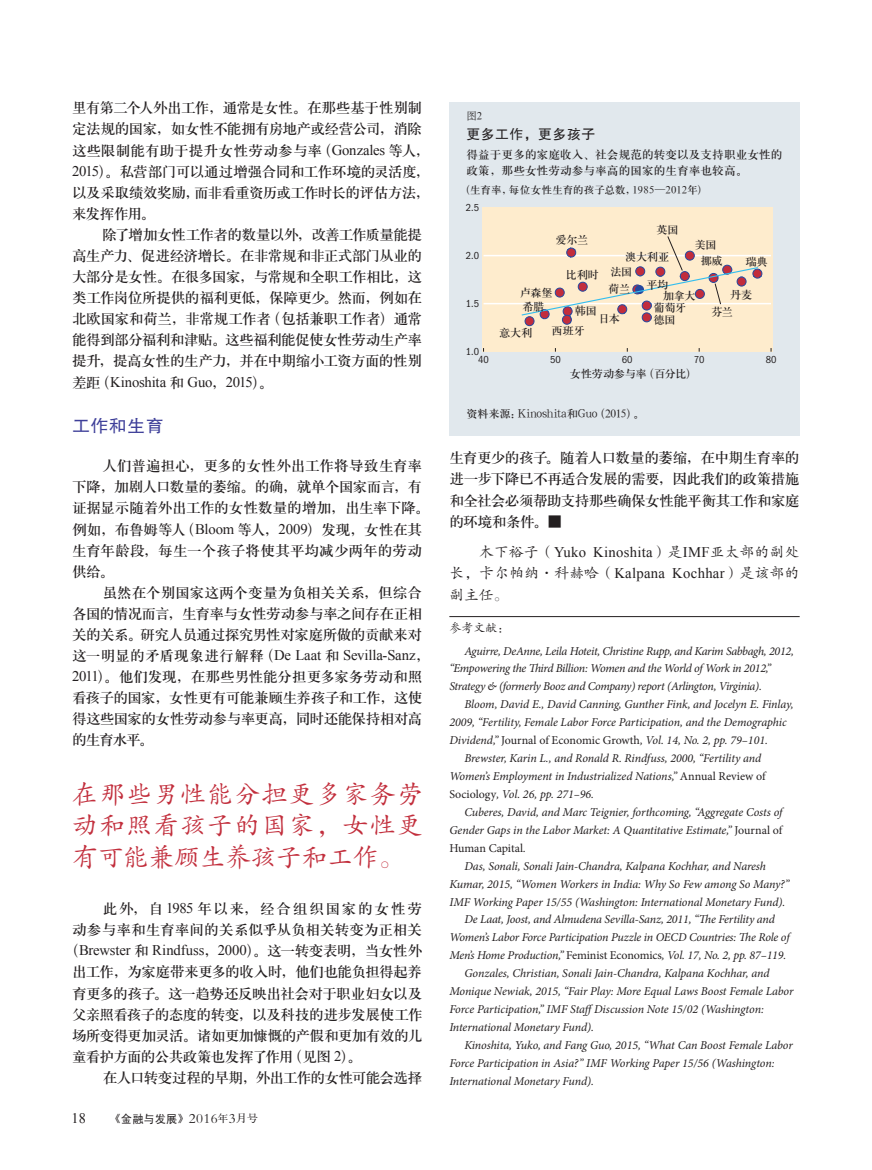
<style>
.page{position:relative;width:872px;height:1170px;background:#fff}
.page>*{position:absolute;margin:0;border:0;box-sizing:border-box;transform-origin:0 0}
.t1{font:25.5px/31.5px "FZKTJW GB1 0";letter-spacing:.06em;color:#c22e3c;text-align:justify}
.t2{font:17.7px "FZHTJW GB1 0";letter-spacing:.02em;color:#3e3f99}
.t3{font:14.7px/21.1px "H Ya 3 gj";letter-spacing:-.04em;color:#231f20;text-align:justify}
.t4{font:14.7px/21.1px "H Ya 3 gj";letter-spacing:-.02em;color:#231f20}
.t5{font:14.7px "Times New Roman";letter-spacing:-.005em;color:#231f20}
.t6{font:14.7px/21.1px "H Ya 3 gj";letter-spacing:.005em;color:#231f20;text-align:right}
.t7{font:14.7px/21.6px "FZKTK GBK1 0";letter-spacing:.02em;color:#231f20}
.t8{font:14.7px "Times New Roman";letter-spacing:.02em;color:#231f20}
.t9{font:14.55px "Times New Roman";color:#231f20}
.t10{font:13.8px "FZHTJW GB1 0";letter-spacing:.04em;color:#231f20}
.t11{font:italic 12px "Minion Pro";letter-spacing:-.01em;color:#231f20}
.t12{font:italic 12px/17.9px "Minion Pro";letter-spacing:-.03em;color:#231f20}
.t13{font:12px "Minion Pro";letter-spacing:-.005em;color:#231f20}
.t14{font:12px "FZKTJW GB1 0";color:#231f20}
.t15{font:11.7px/15.6px "H Ya 3 gj";color:#231f20}
.t16{font:11.55px "Sim Hei";color:#231f20}
.t17{font:11.25px/14.1px "H Ya 3 gj";letter-spacing:-.03em;color:#231f20}
.t18{font:11.25px "H Ya 3 gj";letter-spacing:-.01em;color:#231f20}
.t19{font:10.5px "H Ya 3 gj";letter-spacing:.015em;color:#231f20}
.t20{font:condensed 10.5px "ITC Franklin Gothic Std";color:#231f20}
.t21{font:10.5px "H Ya 6 gj";color:#231f20}
.s1{font-family:"Times New Roman"}
.s2{font-family:"H Ya 3 gj"}
.s3{font-family:"FZHTJW GB1 0";font-size:10.05px}
.s4{font-family:"FZBSJW GB1 0";font-size:14.25px}
.s5{font-family:"FZS3 JW GB1 0";font-size:10.2px}
.s6{font-family:"FZS3 JW GB1 0";font-size:10.65px}
.s7{font-family:"FZKTJW GB1 0"}
.s8{font-family:"FZKTK GBK1 0"}
.s9{font-style:normal}
.s10{font-style:italic}
</style>
<div class="page">
<hr style="left:449px;top:616px;width:350px;height:1px;background:#231f20">
<div style="left:449px;top:102px;width:350px;height:334px;background:#e1e8ed"></div>
<div style="left:482px;top:207px;width:290px;height:144px;background:#feeccd"></div>
<hr style="left:483px;top:303px;width:288px;height:1px;background:#fff">
<hr style="left:483px;top:255px;width:288px;height:1px;background:#fff">
<div style="left:642px;top:313px;width:9px;height:9px;background:#c22d3c;border-radius:50%"></div>
<div style="left:642px;top:312px;width:9px;height:10px;border:1px solid #bfbfbf;border-radius:50%"></div>
<div style="left:540px;top:310px;width:9px;height:9px;background:#c22d3c;border-radius:50%"></div>
<div style="left:540px;top:309px;width:9px;height:10px;border:1px solid #bfbfbf;border-radius:50%"></div>
<div style="left:525px;top:316px;width:9px;height:9px;background:#c22d3c;border-radius:50%"></div>
<div style="left:524px;top:316px;width:10px;height:10px;border:1px solid #bfbfbf;border-radius:50%"></div>
<div style="left:562px;top:315px;width:9px;height:9px;background:#c22d3c;border-radius:50%"></div>
<div style="left:562px;top:315px;width:10px;height:9px;border:1px solid #bfbfbf;border-radius:50%"></div>
<div style="left:753px;top:269px;width:9px;height:9px;background:#c22d3c;border-radius:50%"></div>
<div style="left:752px;top:269px;width:10px;height:9px;border:1px solid #bfbfbf;border-radius:50%"></div>
<svg style="left:520px;top:236px;width:239px;height:80px"></svg>
<p class="t3" style="left:72px;top:97px;width:359px;text-align:left">里有第二个人外出工作，通常是女性。在那些基于性别制定法规的国家，如女性不能拥有房地产或经营公司，消除这些限制能有助于提升女性劳动参与率（<span class="s1">Gonzales</span> 等人，<br><span class="s1">2015</span>）。私营部门可以通过增强合同和工作环境的灵活度，以及采取绩效奖励，而非看重资历或工作时长的评估方法，来发挥作用。</p>
<p class="t3" style="left:72px;top:224px;width:352px;text-indent:31px">除了增加女性工作者的数量以外，改善工作质量能提高生产力、促进经济增长。在非常规和非正式部门从业的大部分是女性。在很多国家，与常规和全职工作相比，这类工作岗位所提供的福利更低，保障更少。然而，例如在北欧国家和荷兰，非常规工作者（包括兼职工作者）通常能得到部分福利和津贴。这些福利能促使女性劳动生产率提升，提高女性的生产力，并在中期缩小工资方面的性别</p>
<p class="t5" style="left:72px;top:371px;width:203px"><span class="s2">差距（</span>Kinoshita <span class="s2">和</span> Guo<span class="s2">，</span>2015<span class="s2">）。</span></p>
<h2 class="t2" style="left:72px;top:416px;width:93px">工作和生育</h2>
<p class="t4" style="left:72px;top:455px;width:359px;text-indent:31px">人们普遍担心，更多的女性外出工作将导致生育率下降，加剧人口数量的萎缩。的确，就单个国家而言，有证据显示随着外出工作的女性数量的增加，出生率下降。例如，布鲁姆等人（<span class="s1">Bloom</span> 等人，<span class="s1">2009</span>）发现，女性在其生育年龄段，每生一个孩子将使其平均减少两年的劳动供给。</p>
<p class="t3" style="left:72px;top:581px;width:352px;text-indent:31px">虽然在个别国家这两个变量为负相关关系，但综合各国的情况而言，生育率与女性劳动参与率之间存在正相关的关系。研究人员通过探究男性对家庭所做的贡献来对</p>
<p class="t5" style="left:72px;top:645px;width:359px"><span class="s2">这一明显的矛盾现象进行解释（</span>De Laat <span class="s2">和</span> Sevilla-Sanz<span class="s2">，</span></p>
<p class="t3" style="left:72px;top:666px;width:352px"><span class="s1">2011</span>）。他们发现，在那些男性能分担更多家务劳动和照看孩子的国家，女性更有可能兼顾生养孩子和工作，这使得这些国家的女性劳动参与率更高，同时还能保持相对高的生育水平。</p>
<h1 class="t1" style="left:72px;top:778px;width:352px">在那些男性能分担更多家务劳动和照看孩子的国家，女性更有可能兼顾生养孩子和工作。</h1>
<p class="t6" style="left:72px;top:898px;width:352px">此外，自<span class="s1">1985</span> 年以来，经合组织国家的女性劳<br>动参与率和生育率间的关系似乎从负相关转变为正相关</p>
<p class="t5" style="left:65px;top:940px;width:359px"><span class="s2">（</span>Brewster <span class="s2">和</span> Rindfuss<span class="s2">，</span>2000<span class="s2">）。这一转变表明，当女性外</span></p>
<p class="t3" style="left:72px;top:961px;width:352px">出工作，为家庭带来更多的收入时，他们也能负担得起养育更多的孩子。这一趋势还反映出社会对于职业妇女以及父亲照看孩子的态度的转变，以及科技的进步发展使工作场所变得更加灵活。诸如更加慷慨的产假和更加有效的儿童看护方面的公共政策也发挥了作用（见图 <span class="s1">2</span>）。</p>
<p class="t3" style="left:103px;top:1066px;width:321px">在人口转变过程的早期，外出工作的女性可能会选择</p>
<p class="t9" style="left:72px;top:1107px;width:16px">18</p>
<p class="t16" style="left:111px;top:1112px;width:148px"><span class="s3">《</span>金融与发展<span class="s3">》</span> <span class="s4">2016</span><span class="s5">年</span><span class="s4">3</span><span class="s6">月号</span></p>
<p class="t21" style="left:466px;top:111px;width:17px">图2</p>
<p class="t10" style="left:466px;top:127px;width:130px">更多工作，更多孩子</p>
<p class="t15" style="left:466px;top:146px;width:317px">得益于更多的家庭收入、社会规范的转变以及支持职业女性的政策，那些女性劳动参与率高的国家的生育率也较高。</p>
<p class="t19" style="left:466px;top:185px;width:236px">(生育率，每位女性生育的孩子总数，1985<span class="s7">—</span>2012年)</p>
<p class="t20" style="left:466px;top:202px;width:15px">2.5</p>
<p class="t20" style="left:466px;top:250px;width:15px">2.0</p>
<p class="t20" style="left:466px;top:298px;width:15px">1.5</p>
<p class="t17" style="left:656px;top:223px;width:24px">英国</p>
<p class="t17" style="left:555px;top:233px;width:34px">爱尔兰</p>
<p class="t17" style="left:694px;top:238px;width:23px">美国</p>
<p class="t17" style="left:625px;top:250px;width:45px">澳大利亚</p>
<p class="t17" style="left:701px;top:253px;width:23px">挪威</p>
<p class="t17" style="left:566px;top:267px;width:68px">比利时 法国</p>
<p class="t17" style="left:745px;top:254px;width:24px">瑞典</p>
<p class="t17" style="left:646px;top:277px;width:23px">平均</p>
<p class="t17" style="left:608px;top:282px;width:24px">荷兰</p>
<p class="t17" style="left:711px;top:286px;width:43px;line-height:17px;text-indent:19px">丹麦芬兰</p>
<p class="t17" style="left:520px;top:285px;width:34px">卢森堡希腊</p>
<p class="t17" style="left:663px;top:288px;width:34px">加拿大</p>
<p class="t17" style="left:598px;top:311px;width:23px">日本</p>
<p class="t17" style="left:653px;top:302px;width:34px;line-height:12.1px">葡萄牙德国</p>
<p class="t17" style="left:575px;top:303px;width:24px">韩国</p>
<p class="t17" style="left:499px;top:325px;width:35px">意大利</p>
<p class="t17" style="left:551px;top:323px;width:35px">西班牙</p>
<p class="t20" style="left:466px;top:346px;width:15px">1.0</p>
<p class="t20" style="left:478px;top:353px;width:12px">40</p>
<p class="t20" style="left:550px;top:353px;width:12px">50</p>
<p class="t20" style="left:622px;top:353px;width:12px">60</p>
<p class="t20" style="left:694px;top:353px;width:12px">70</p>
<p class="t20" style="left:765px;top:353px;width:12px">80</p>
<p class="t17" style="left:570px;top:366px;width:128px">女性劳动参与率（百分比）</p>
<p class="t18" style="left:466px;top:408px;width:179px">资料来源：Kinoshita和Guo（2015）。</p>
<p class="t3" style="left:449px;top:446px;width:352px">生育更少的孩子。随着人口数量的萎缩，在中期生育率的进一步下降已不再适合发展的需要，因此我们的政策措施和全社会必须帮助支持那些确保女性能平衡其工作和家庭的环境和条件。■</p>
<p class="t8" style="left:479px;top:542px;width:322px"><span class="s8">木下裕子（</span>Yuko Kinoshita<span class="s8">）是</span>IMF<span class="s8">亚太部的副处</span></p>
<p class="t7" style="left:449px;top:563px;width:352px">长，卡尔帕纳<span class="s7">·</span>科赫哈（<span class="s1">Kalpana Kochhar</span>）是该部的副主任。</p>
<p class="t14" style="left:449px;top:622px;width:61px">参考文献：</p>
<p class="t12" style="left:449px;top:641px;width:346px;text-indent:15px">Aguirre, DeAnne, Leila Hoteit, Christine Rupp, and Karim Sabbagh, 2012, “Empowering the Third Billion: Women and the World of Work in 2012,”<br>Strategy &amp; (formerly Booz and Company) report (Arlington, Virginia).</p>
<p class="t11" style="left:464px;top:696px;width:330px">Bloom, David E., David Canning, Gunther Fink, and Jocelyn E. Finlay,</p>
<p class="t11" style="left:449px;top:714px;width:339px">2009, “Fertility, Female Labor Force Participation, and the Demographic</p>
<p class="t11" style="left:449px;top:732px;width:320px">Dividend,” <span class="s9">Journal of Economic Growth</span>, Vol. 14, No. 2, pp. 79–101.</p>
<p class="t11" style="left:464px;top:750px;width:298px">Brewster, Karin L., and Ronald R. Rindfuss, 2000, “Fertility and</p>
<p class="t11" style="left:449px;top:768px;width:318px">Women’s Employment in Industrialized Nations,” <span class="s9">Annual Review of</span></p>
<p class="t11" style="left:449px;top:785px;width:146px"><span class="s9">Sociology</span>, Vol. 26, pp. 271–96.</p>
<p class="t11" style="left:464px;top:803px;width:319px">Cuberes, David, and Marc Teignier, forthcoming, “Aggregate Costs of</p>
<p class="t11" style="left:449px;top:821px;width:334px">Gender Gaps in the Labor Market: A Quantitative Estimate,” <span class="s9">Journal of</span></p>
<p class="t13" style="left:449px;top:839px;width:78px">Human Capital<span class="s10">.</span></p>
<p class="t11" style="left:464px;top:857px;width:303px">Das, Sonali, Sonali Jain-Chandra, Kalpana Kochhar, and Naresh</p>
<p class="t11" style="left:449px;top:875px;width:342px">Kumar, 2015, “Women Workers in India: Why So Few among So Many?”</p>
<p class="t11" style="left:449px;top:893px;width:337px">IMF Working Paper 15/55 (Washington: International Monetary Fund).</p>
<p class="t11" style="left:464px;top:911px;width:312px">De Laat, Joost, and Almudena Sevilla-Sanz, 2011, “The Fertility and</p>
<p class="t11" style="left:449px;top:929px;width:342px">Women’s Labor Force Participation Puzzle in OECD Countries: The Role of</p>
<p class="t11" style="left:449px;top:947px;width:338px">Men’s Home Production,” <span class="s9">Feminist Economics</span>, Vol. 17, No. 2, pp. 87–119.</p>
<p class="t11" style="left:464px;top:965px;width:307px">Gonzales, Christian, Sonali Jain-Chandra, Kalpana Kochhar, and</p>
<p class="t11" style="left:449px;top:983px;width:345px">Monique Newiak, 2015, “Fair Play: More Equal Laws Boost Female Labor</p>
<p class="t11" style="left:449px;top:1000px;width:316px">Force Participation,” IMF StaffDiscussion Note 15/02 (Washington:</p>
<p class="t11" style="left:449px;top:1018px;width:146px">International Monetary Fund).</p>
<p class="t11" style="left:464px;top:1036px;width:330px">Kinoshita, Yuko, and Fang Guo, 2015, “What Can Boost Female Labor</p>
<p class="t11" style="left:449px;top:1054px;width:327px">Force Participation in Asia?” IMF Working Paper 15/56 (Washington:</p>
<p class="t11" style="left:449px;top:1072px;width:146px">International Monetary Fund).</p>
</div>
